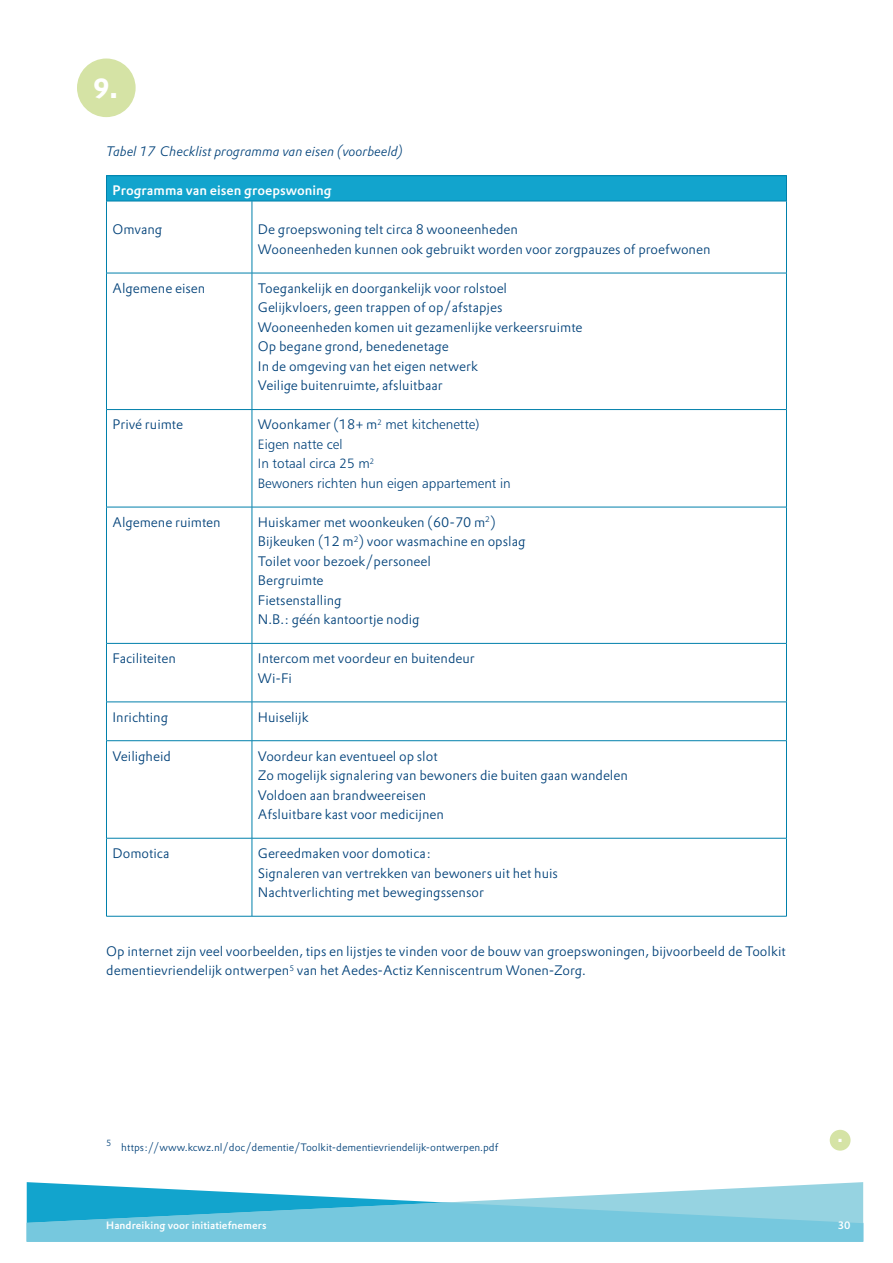
<style>
.page{position:relative;width:893px;height:1263px;background:#fff}
.page>*{position:absolute;margin:0;border:0;box-sizing:border-box;transform-origin:0 0}
.t1{font:700 27px "DTL Prokyon TOT";color:#fff}
.t2{font:700 17.1px "DTL Prokyon TOT";color:#fff}
.t3{font:300 13.5px/19.5px "DTL Prokyon TOT";color:#004179}
.t4{font:13.5px/19.5px "Humanist 777 BT Light B";color:#004179}
.t5{font:italic 300 13.5px "DTL Prokyon TOT";color:#004179}
.t6{font:500 13.5px "DTL Prokyon TOT";color:#fff}
.t7{font:300 10.5px "DTL Prokyon TOT";color:#004179}
.t8{font:500 10.5px "DTL Prokyon TOT";letter-spacing:.005em;color:#fff}
.t9{font:300 8.7px "DTL Prokyon TOT";color:#004179}
.s1{font-family:"DTL Prokyon TOT";font-weight:300}
</style>
<div class="page">
<svg style="left:27px;top:1182px;width:836px;height:20px"></svg>
<svg style="left:27px;top:1202px;width:836px;height:40px;background:#6dc4dc"></svg>
<div style="left:106px;top:176px;width:680px;height:25px;background:#12a4cd"></div>
<hr style="left:106px;top:201px;width:1px;height:72px;background:#0080ab">
<hr style="left:252px;top:201px;width:1px;height:72px;background:#0080ab">
<hr style="left:786px;top:201px;width:1px;height:72px;background:#0080ab">
<hr style="left:106px;top:273px;width:1px;height:136px;background:#0080ab">
<hr style="left:106px;top:273px;width:146px;height:1px;background:#0080ab">
<hr style="left:252px;top:273px;width:1px;height:136px;background:#0080ab">
<hr style="left:252px;top:273px;width:535px;height:1px;background:#0080ab">
<hr style="left:786px;top:273px;width:1px;height:136px;background:#0080ab">
<hr style="left:106px;top:410px;width:1px;height:97px;background:#0080ab">
<hr style="left:106px;top:409px;width:146px;height:1px;background:#0080ab">
<hr style="left:252px;top:410px;width:1px;height:97px;background:#0080ab">
<hr style="left:252px;top:409px;width:535px;height:1px;background:#0080ab">
<hr style="left:786px;top:410px;width:1px;height:97px;background:#0080ab">
<hr style="left:106px;top:507px;width:1px;height:136px;background:#0080ab">
<hr style="left:106px;top:507px;width:146px;height:1px;background:#0080ab">
<hr style="left:252px;top:507px;width:1px;height:136px;background:#0080ab">
<hr style="left:252px;top:507px;width:535px;height:1px;background:#0080ab">
<hr style="left:786px;top:507px;width:1px;height:136px;background:#0080ab">
<hr style="left:252px;top:643px;width:535px;height:1px;background:#0080ab">
<hr style="left:786px;top:644px;width:1px;height:58px;background:#0080ab">
<hr style="left:106px;top:644px;width:1px;height:58px;background:#0080ab">
<hr style="left:106px;top:643px;width:146px;height:1px;background:#0080ab">
<hr style="left:252px;top:644px;width:1px;height:58px;background:#0080ab">
<hr style="left:106px;top:702px;width:1px;height:38px;background:#0080ab">
<hr style="left:106px;top:702px;width:146px;height:1px;background:#0080ab">
<hr style="left:252px;top:702px;width:1px;height:38px;background:#0080ab">
<hr style="left:252px;top:702px;width:535px;height:1px;background:#0080ab">
<hr style="left:786px;top:702px;width:1px;height:38px;background:#0080ab">
<hr style="left:252px;top:740px;width:535px;height:1px;background:#0080ab">
<hr style="left:786px;top:741px;width:1px;height:97px;background:#0080ab">
<hr style="left:106px;top:741px;width:1px;height:97px;background:#0080ab">
<hr style="left:106px;top:740px;width:146px;height:1px;background:#0080ab">
<hr style="left:252px;top:741px;width:1px;height:97px;background:#0080ab">
<hr style="left:106px;top:838px;width:1px;height:78px;background:#0080ab">
<hr style="left:106px;top:838px;width:146px;height:1px;background:#0080ab">
<hr style="left:106px;top:916px;width:146px;height:1px;background:#0080ab">
<hr style="left:252px;top:838px;width:1px;height:78px;background:#0080ab">
<hr style="left:252px;top:838px;width:535px;height:1px;background:#0080ab">
<hr style="left:786px;top:838px;width:1px;height:78px;background:#0080ab">
<hr style="left:252px;top:916px;width:535px;height:1px;background:#0080ab">
<hr style="left:106px;top:175px;width:146px;height:1px;background:#0080ab">
<svg style="left:106px;top:176px;width:1px;height:25px"></svg>
<hr style="left:252px;top:175px;width:535px;height:1px;background:#0080ab">
<svg style="left:786px;top:176px;width:1px;height:25px"></svg>
<hr style="left:106px;top:201px;width:146px;height:1px;background:#0080ab">
<hr style="left:252px;top:201px;width:535px;height:1px;background:#0080ab">
<div style="left:77px;top:58px;width:59px;height:59px;background:#d5e3a5;border-radius:50%"></div>
<div style="left:830px;top:1130px;width:21px;height:21px;background:#d5e3a5;border-radius:50%"></div>
<h1 class="t1" style="left:93px;top:70px;width:26px">9.</h1>
<p class="t5" style="left:106px;top:143px;width:298px">Tabel 17 Checklist programma van eisen (voorbeeld)</p>
<p class="t6" style="left:112px;top:181px;width:221px">Programma van eisen groepswoning</p>
<p class="t3" style="left:112px;top:219px;width:51px">Omvang</p>
<p class="t3" style="left:258px;top:219px;width:454px">De groepswoning telt circa 8 wooneenheden<br>Wooneenheden kunnen ook gebruikt worden voor zorgpauzes of proefwonen</p>
<p class="t3" style="left:112px;top:278px;width:94px">Algemene eisen</p>
<p class="t3" style="left:258px;top:278px;width:326px">Toegankelijk en doorgankelijk voor rolstoel Gelijkvloers, geen trappen of op/afstapjes Wooneenheden komen uit gezamenlijke verkeersruimte Op begane grond, benedenetage<br>In de omgeving van het eigen netwerk<br>Veilige buitenruimte, afsluitbaar</p>
<p class="t3" style="left:112px;top:414px;width:72px">Privé ruimte</p>
<p class="t4" style="left:258px;top:414px;width:254px"><span class="s1">Woonkamer (18+ m</span><sup>2</sup> met kitchenette)<br>Eigen natte cel<br>In totaal circa 25 m<sup>2<br></sup>Bewoners richten hun eigen appartement in</p>
<p class="t3" style="left:112px;top:512px;width:110px">Algemene ruimten</p>
<p class="t3" style="left:258px;top:512px;width:269px">Huiskamer met woonkeuken (60-70 m<sup>2</sup>)<br>Bijkeuken (12 m<sup>2</sup>) voor wasmachine en opslag<br>Toilet voor bezoek/personeel<br>Bergruimte<br>Fietsenstalling<br>N.B.: géén kantoortje nodig</p>
<p class="t3" style="left:112px;top:648px;width:65px">Faciliteiten</p>
<p class="t3" style="left:258px;top:648px;width:219px">Intercom met voordeur en buitendeur<br>Wi-Fi</p>
<p class="t3" style="left:112px;top:707px;width:57px">Inrichting</p>
<p class="t3" style="left:258px;top:707px;width:52px">Huiselijk</p>
<p class="t3" style="left:112px;top:746px;width:60px">Veiligheid</p>
<p class="t3" style="left:258px;top:746px;width:371px">Voordeur kan eventueel op slot<br>Zo mogelijk signalering van bewoners die buiten gaan wandelen Voldoen aan brandweereisen<br>Afsluitbare kast voor medicijnen</p>
<p class="t3" style="left:112px;top:843px;width:58px">Domotica</p>
<p class="t3" style="left:258px;top:843px;width:302px">Gereedmaken voor domotica:<br>Signaleren van vertrekken van bewoners uit het huis<br>Nachtverlichting met bewegingssensor</p>
<p class="t3" style="left:106px;top:941px;width:681px">Op internet zijn veel voorbeelden, tips en lijstjes te vinden voor de bouw van groepswoningen, bijvoorbeeld de Toolkit dementievriendelijk ontwerpen<sup>5</sup> van het Aedes-Actiz Kenniscentrum Wonen-Zorg.</p>
<p class="t9" style="left:106px;top:1137px;width:7px">5</p>
<p class="t7" style="left:121px;top:1140px;width:379px">https://www.kcwz.nl/doc/dementie/Toolkit-dementievriendelijk-ontwerpen.pdf</p>
<p class="t2" style="left:837px;top:1124px;width:7px">.</p>
<p class="t8" style="left:106px;top:1218px;width:162px">Handreiking voor initiatiefnemers</p>
<p class="t8" style="left:838px;top:1218px;width:14px">30</p>
</div>
